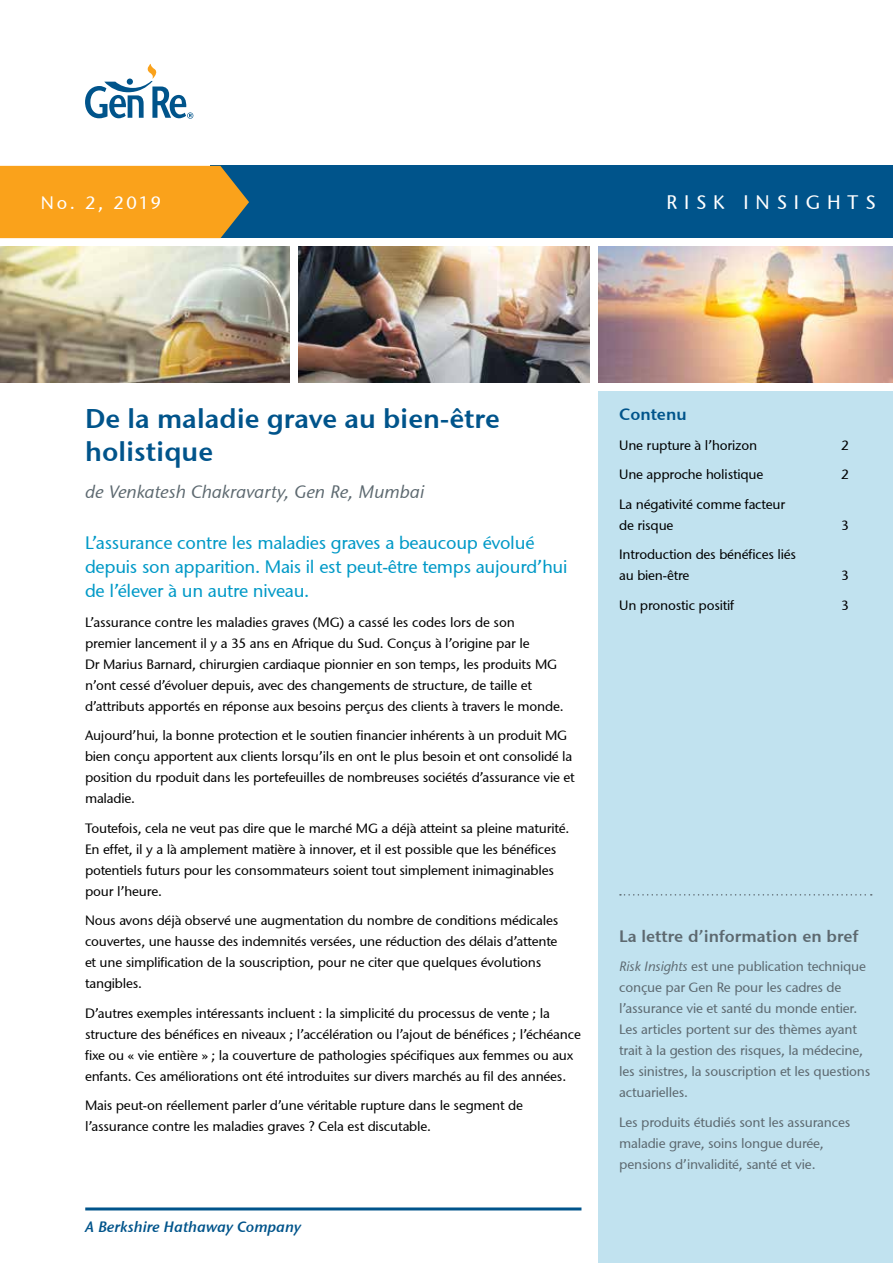
<style>
.page{position:relative;width:893px;height:1263px;background:#fff}
.page>*{position:absolute;margin:0;border:0;box-sizing:border-box;transform-origin:0 0}
.t1{font:600 27px/33px "Stone Sans GC Re";color:#00548b}
.t2{font:19.5px "Stone Sans GC Re";letter-spacing:.35em;color:#fff}
.t3{font:18px/24px "Stone Sans GC Re";letter-spacing:-.015em;color:#0099c7}
.t4{font:italic 18px "Stone Sans GC Re";color:#5d6970}
.t5{font:18px "Stone Sans GC Re";letter-spacing:.13em;color:#fff}
.t6{font:600 16.5px "Stone Sans GC Re";color:#5d6970}
.t7{font:600 16.5px "Stone Sans GC Re";color:#00548b}
.t8{font:italic 600 15px "Stone Sans GC Re";color:#00548b}
.t9{font:13.5px/21px "Stone Sans GC Re";letter-spacing:-.015em;color:#000}
.t10{font:13.5px/21px "Stone Sans GC Re";letter-spacing:-.015em;color:#5d6970}
.s1{font-style:italic}
</style>
<div class="page">
<div style="left:598px;top:391px;width:295px;height:872px;background:#c1e2ef"></div>
<img style="left:0;top:247px;width:290px;height:136px">
<img style="left:298px;top:247px;width:292px;height:136px">
<img style="left:598px;top:247px;width:295px;height:136px">
<hr style="left:85px;top:1207px;width:496px;height:3px;background:#00548b">
<div style="left:210px;top:166px;width:683px;height:72px;background:#00548b"></div>
<div style="left:0;top:166px;width:249px;height:72px;background:#faa21b"></div>
<svg style="left:85px;top:64px;width:108px;height:55px"></svg>
<svg style="left:620px;top:894px;width:252px;height:1px"></svg>
<h3 class="t5" style="left:41px;top:191px;width:122px">No. 2, 2019</h3>
<h2 class="t2" style="left:666px;top:191px;width:211px">RISK INSIGHTS</h2>
<h1 class="t1" style="left:85px;top:402px;width:416px">De la maladie grave au bien-être holistique</h1>
<h3 class="t4" style="left:85px;top:481px;width:341px">de Venkatesh Chakravarty, Gen Re, Mumbai</h3>
<h3 class="t3" style="left:85px;top:531px;width:484px">L’assurance contre les maladies graves a beaucoup évolué depuis son apparition. Mais il est peut-être temps aujourd’hui de l’élever à un autre niveau.</h3>
<p class="t9" style="left:85px;top:611px;width:480px">L’assurance contre les maladies graves (MG) a cassé les codes lors de son premier lancement il y a 35 ans en Afrique du Sud. Conçus à l’origine par le<br>Dr Marius Barnard, chirurgien cardiaque pionnier en son temps, les produits MG n’ont cessé d’évoluer depuis, avec des changements de structure, de taille et d’attributs apportés en réponse aux besoins perçus des clients à travers le monde.</p>
<p class="t9" style="left:85px;top:725px;width:491px">Aujourd’hui, la bonne protection et le soutien financier inhérents à un produit MG bien conçu apportent aux clients lorsqu’ils en ont le plus besoin et ont consolidé la position du rpoduit dans les portefeuilles de nombreuses sociétés d’assurance vie et maladie.</p>
<p class="t9" style="left:85px;top:817px;width:486px">Toutefois, cela ne veut pas dire que le marché MG a déjà atteint sa pleine maturité.<br>En effet, il y a là amplement matière à innover, et il est possible que les bénéfices potentiels futurs pour les consommateurs soient tout simplement inimaginables pour l’heure.</p>
<p class="t9" style="left:85px;top:910px;width:475px">Nous avons déjà observé une augmentation du nombre de conditions médicales couvertes, une hausse des indemnités versées, une réduction des délais d’attente et une simplification de la souscription, pour ne citer que quelques évolutions tangibles.</p>
<p class="t9" style="left:85px;top:1002px;width:497px">D’autres exemples intéressants incluent : la simplicité du processus de vente ; la structure des bénéfices en niveaux ; l’accélération ou l’ajout de bénéfices ; l’échéance fixe ou « vie entière » ; la couverture de pathologies spécifiques aux femmes ou aux enfants. Ces améliorations ont été introduites sur divers marchés au fil des années.</p>
<p class="t9" style="left:85px;top:1095px;width:439px">Mais peut-on réellement parler d’une véritable rupture dans le segment de l’assurance contre les maladies graves ? Cela est discutable.</p>
<p class="t8" style="left:85px;top:1217px;width:217px">A Berkshire Hathaway Company</p>
<p class="t7" style="left:619px;top:404px;width:69px">Contenu</p>
<p class="t9" style="left:619px;top:435px;width:139px">Une rupture à l’horizon</p>
<p class="t9" style="left:841px;top:435px;width:9px">2</p>
<p class="t9" style="left:619px;top:464px;width:146px">Une approche holistique</p>
<p class="t9" style="left:841px;top:464px;width:9px">2</p>
<p class="t9" style="left:619px;top:494px;width:167px">La négativité comme facteur de risque</p>
<p class="t9" style="left:841px;top:515px;width:9px">3</p>
<p class="t9" style="left:619px;top:544px;width:178px">Introduction des bénéfices liés au bien-être</p>
<p class="t9" style="left:841px;top:565px;width:9px">3</p>
<p class="t9" style="left:619px;top:595px;width:116px">Un pronostic positif</p>
<p class="t9" style="left:841px;top:595px;width:9px">3</p>
<p class="t6" style="left:619px;top:926px;width:240px">La lettre d’information en bref</p>
<p class="t10" style="left:619px;top:956px;width:252px"><span class="s1">Risk Insights</span> est une publication technique conçue par Gen Re pour les cadres de l’assurance vie et santé du monde entier.<br>Les articles portent sur des thèmes ayant trait à la gestion des risques, la médecine, les sinistres, la souscription et les questions actuarielles.</p>
<p class="t10" style="left:619px;top:1111px;width:233px">Les produits étudiés sont les assurances maladie grave, soins longue durée, pensions d’invalidité, santé et vie.</p>
</div>
